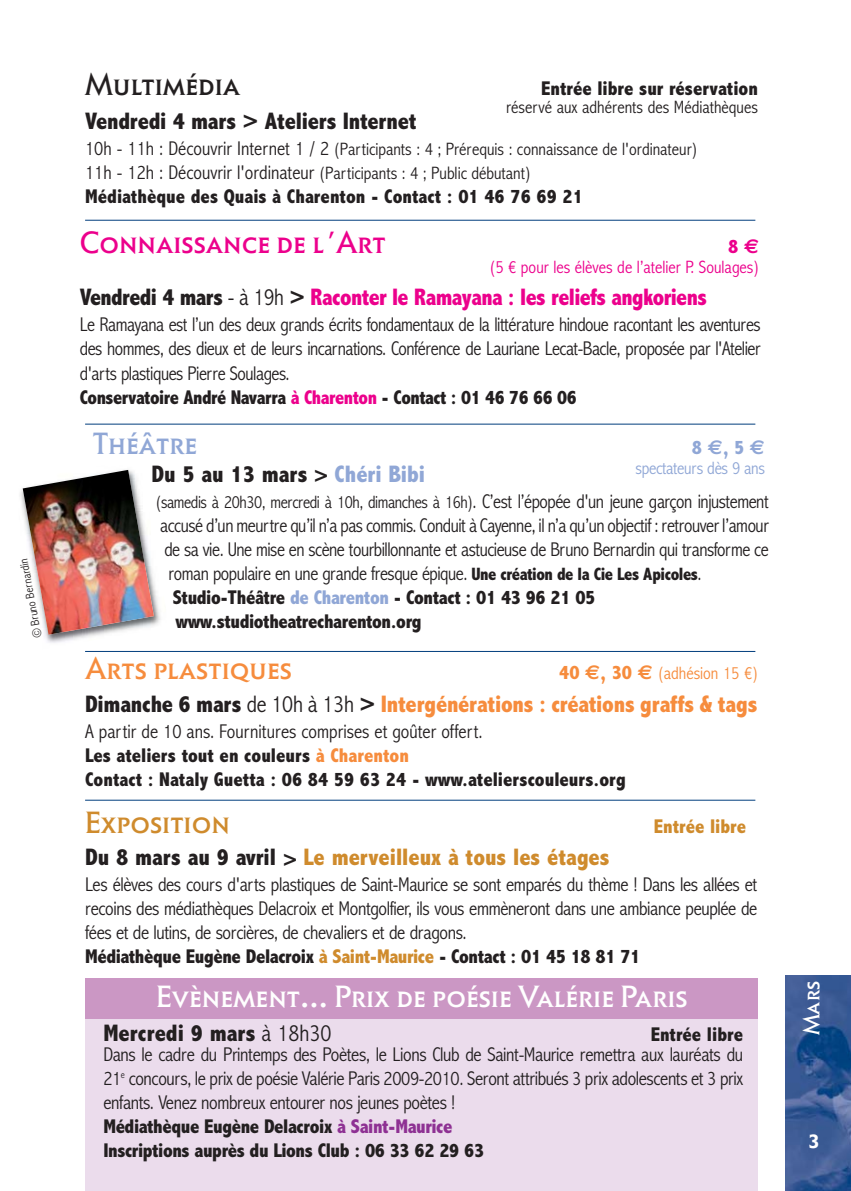
<style>
.page{position:relative;width:851px;height:1191px;background:#fff}
.page>*{position:absolute;margin:0;border:0;box-sizing:border-box;transform-origin:0 0}
.t1{font:32px "Elan Itc SCT";color:#fff}
.t2{font:32px "Elan Itc SCT";color:#ec008c}
.t3{font:32px "Elan Itc SCT";color:#f68c3d}
.t4{font:32px "Elan Itc SCT";color:#231f20}
.t5{font:32px "Elan Itc SCT";color:#cf8b2d}
.t6{font:32px "Elan Itc SCT";color:#90a7d6}
.t7{font:800 condensed 24px "Abadi";color:#231f20}
.t8{font:800 condensed 24px "Abadi";letter-spacing:-.01em;color:#f68c3d}
.t9{font:800 condensed 24px "Abadi";letter-spacing:-.025em;color:#ec008c}
.t10{font:800 condensed 24px "Abadi";color:#cf8b2d}
.t11{font:24px "Elan Itc SCT";color:#fff}
.t12{font:300 condensed 20px/24px "Abadi";letter-spacing:-.02em;color:#231f20}
.t13{font:800 condensed 20px/24px "Abadi";color:#231f20}
.t14{font:800 condensed 20px "Abadi";letter-spacing:-.02em;color:#231f20}
.t15{font:800 condensed 20px "Abadi";color:#cf8b2d}
.t16{font:800 condensed 20px "Abadi";color:#90a7d6}
.t17{font:800 condensed 20px "Abadi";color:#ec008c}
.t18{font:700 20px "Elan Itc T";color:#fff}
.t19{font:300 condensed 18px/24px "Abadi";color:#231f20}
.t20{font:300 condensed 18px "Abadi";letter-spacing:-.025em;color:#231f20}
.t21{font:300 condensed 18px "Abadi";color:#ec008c}
.t22{font:300 condensed 18px "Abadi";color:#f68c3d}
.t23{font:300 condensed 18px "Abadi";letter-spacing:-.02em;color:#90a7d6}
.t24{font:300 condensed 12px "Abadi";color:#231f20}
.s1{font-size:20px}
.s2{font-family:"Euro Sans";font-weight:700;font-stretch:normal}
.s3{color:#231f20}
.s4{font-weight:300;color:#231f20}
.s5{font-weight:800}
.s6{font-weight:800;color:#ec008c}
.s7{font-size:22px}
.s8{color:#90a7d6}
.s9{font-weight:800;font-size:18px}
.s10{font-weight:800;font-size:20px}
.s11{font-family:"Euro Sans";font-weight:700;font-stretch:normal;font-size:20px}
.s12{font-weight:300}
.s13{color:#f68c3d}
.s14{font-size:22px;color:#231f20}
.s15{font-weight:800;color:#cf8b2d}
.s16{font-weight:800;color:#8e3193}
</style>
<div class="page">
<img style="left:785px;top:975px;width:65px;height:216px">
<hr style="left:85px;top:220px;width:670px;height:1px;background:#003d7d">
<img style="left:20px;top:469px;width:141px;height:174px">
<img style="left:23px;top:470px;width:131px;height:164px">
<hr style="left:85px;top:424px;width:670px;height:1px;background:#003d7d">
<hr style="left:85px;top:651px;width:670px;height:1px;background:#003d7d">
<hr style="left:85px;top:800px;width:670px;height:1px;background:#003d7d">
<div style="left:85px;top:996px;width:672px;height:195px;background:#ebdcec"></div>
<div style="left:85px;top:978px;width:672px;height:40px;background:#cb97c4"></div>
<p class="t24" style="left:33px;top:639px;width:82px;rotate:-100deg">© Bruno Bernardin</p>
<h1 class="t4" style="left:85px;top:65px;width:157px">Multimédia</h1>
<p class="t13" style="left:541px;top:78px;width:218px">Entrée libre sur réservation</p>
<p class="t19" style="left:506px;top:97px;width:253px">réservé aux adhérents des Médiathèques</p>
<p class="t7" style="left:85px;top:113px;width:333px">Vendredi 4 mars &gt; Ateliers Internet</p>
<p class="t19" style="left:85px;top:139px;width:613px"><span class="s1">10h - 11h : Découvrir Internet 1 / 2</span> (Participants : 4 ; Prérequis : connaissance de l'ordinateur)<br><span class="s1">11h - 12h : Découvrir l'ordinateur</span> (Participants : 4 ; Public débutant)</p>
<p class="t13" style="left:85px;top:187px;width:499px">Médiathèque des Quais à Charenton - Contact : 01 46 76 69 21</p>
<h1 class="t2" style="left:80px;top:224px;width:307px">Connaissance de l'Art</h1>
<p class="t17" style="left:728px;top:240px;width:32px">8 <span class="s2">€</span></p>
<p class="t21" style="left:489px;top:261px;width:271px">(5 € pour les élèves de l’atelier P. Soulages)</p>
<p class="t9" style="left:80px;top:289px;width:628px"><span class="s3">Vendredi 4 mars</span> <span class="s4">- à 19h</span> <span class="s3">&gt;</span> Raconter le Ramayana : les reliefs angkoriens</p>
<p class="t12" style="left:80px;top:315px;width:682px">Le Ramayana est l’un des deux grands écrits fondamentaux de la littérature hindoue racontant les aventures des hommes, des dieux et de leurs incarnations. Conférence de Lauriane Lecat-Bacle, proposée par l'Atelier d'arts plastiques Pierre Soulages.<br><span class="s5">Conservatoire André Navarra</span> <span class="s6">à Charenton</span> <span class="s5">- Contact : 01 46 76 66 06</span></p>
<h1 class="t6" style="left:93px;top:424px;width:106px">Théâtre</h1>
<p class="t16" style="left:691px;top:440px;width:75px">8 <span class="s2">€</span>, 5 <span class="s2">€</span></p>
<p class="t23" style="left:635px;top:461px;width:131px">spectateurs dès 9 ans</p>
<p class="t7" style="left:151px;top:465px;width:275px">Du 5 au 13 mars <span class="s7">&gt;</span> <span class="s8">Chéri Bibi</span></p>
<p class="t20" style="left:156px;top:495px;width:614px">(samedis à 20h30, mercredi à 10h, dimanches à 16h)<span class="s1">. C’est l’épopée d'un jeune garçon injustement</span></p>
<p class="t12" style="left:160px;top:515px;width:610px">accusé d’un meurtre qu’il n’a pas commis. Conduit à Cayenne, il n’a qu’un objectif : retrouver l’amour</p>
<p class="t12" style="left:164px;top:539px;width:605px">de sa vie. Une mise en scène tourbillonnante et astucieuse de Bruno Bernardin qui transforme ce</p>
<p class="t12" style="left:169px;top:563px;width:534px">roman populaire en une grande fresque épique. <span class="s9">Une création de la Cie Les Apicoles</span>.</p>
<p class="t14" style="left:173px;top:590px;width:424px">Studio-Théâtre <span class="s8">de Charenton</span> - Contact : 01 43 96 21 05</p>
<p class="t14" style="left:175px;top:614px;width:248px">www.studiotheatrecharenton.org</p>
<h1 class="t3" style="left:85px;top:649px;width:208px">Arts plastiques</h1>
<p class="t22" style="left:559px;top:667px;width:200px"><span class="s10">40</span> <span class="s11">€</span><span class="s10">, 30</span> <span class="s11">€</span> (adhésion 15 €)</p>
<p class="t8" style="left:85px;top:695px;width:673px"><span class="s3">Dimanche 6 mars</span> <span class="s4">de 10h à 13h</span> <span class="s3">&gt;</span> Intergénérations : créations graffs &amp; tags</p>
<p class="t13" style="left:85px;top:721px;width:542px"><span class="s12">A partir de 10 ans. Fournitures comprises et goûter offert.<br></span>Les ateliers tout en couleurs <span class="s13">à Charenton<br></span>Contact : Nataly Guetta : 06 84 59 63 24 - www.atelierscouleurs.org</p>
<h1 class="t5" style="left:85px;top:803px;width:146px">Exposition</h1>
<p class="t15" style="left:653px;top:819px;width:94px">Entrée libre</p>
<p class="t10" style="left:85px;top:849px;width:526px"><span class="s3">Du 8 mars au 9 avril</span> <span class="s14">&gt;</span> Le merveilleux à tous les étages</p>
<p class="t12" style="left:85px;top:875px;width:673px">Les élèves des cours d'arts plastiques de Saint-Maurice se sont emparés du thème ! Dans les allées et recoins des médiathèques Delacroix et Montgolfier, ils vous emmèneront dans une ambiance peuplée de fées et de lutins, de sorcières, de chevaliers et de dragons.<br><span class="s5">Médiathèque Eugène Delacroix</span> <span class="s15">à Saint-Maurice</span> <span class="s5">- Contact : 01 45 18 81 71</span></p>
<h1 class="t1" style="left:156px;top:977px;width:533px">Evènement… Prix de poésie Valérie Paris</h1>
<p class="t7" style="left:103px;top:1025px;width:230px">Mercredi 9 mars <span class="s12">à 18h30</span></p>
<p class="t13" style="left:650px;top:1024px;width:94px">Entrée libre</p>
<p class="t12" style="left:103px;top:1044px;width:641px">Dans le cadre du Printemps des Poètes, le Lions Club de Saint-Maurice remettra aux lauréats du 21<sup>e</sup> concours, le prix de poésie Valérie Paris 2009-2010. Seront attribués 3 prix adolescents et 3 prix enfants. Venez nombreux entourer nos jeunes poètes !<br><span class="s5">Médiathèque Eugène Delacroix</span> <span class="s16">à Saint-Maurice<br></span><span class="s5">Inscriptions auprès du Lions Club : 06 33 62 29 63</span></p>
<p class="t11" style="left:796px;top:1035px;width:56px;rotate:-90deg">Mars</p>
<p class="t18" style="left:808px;top:1134px;width:13px">3</p>
</div>
